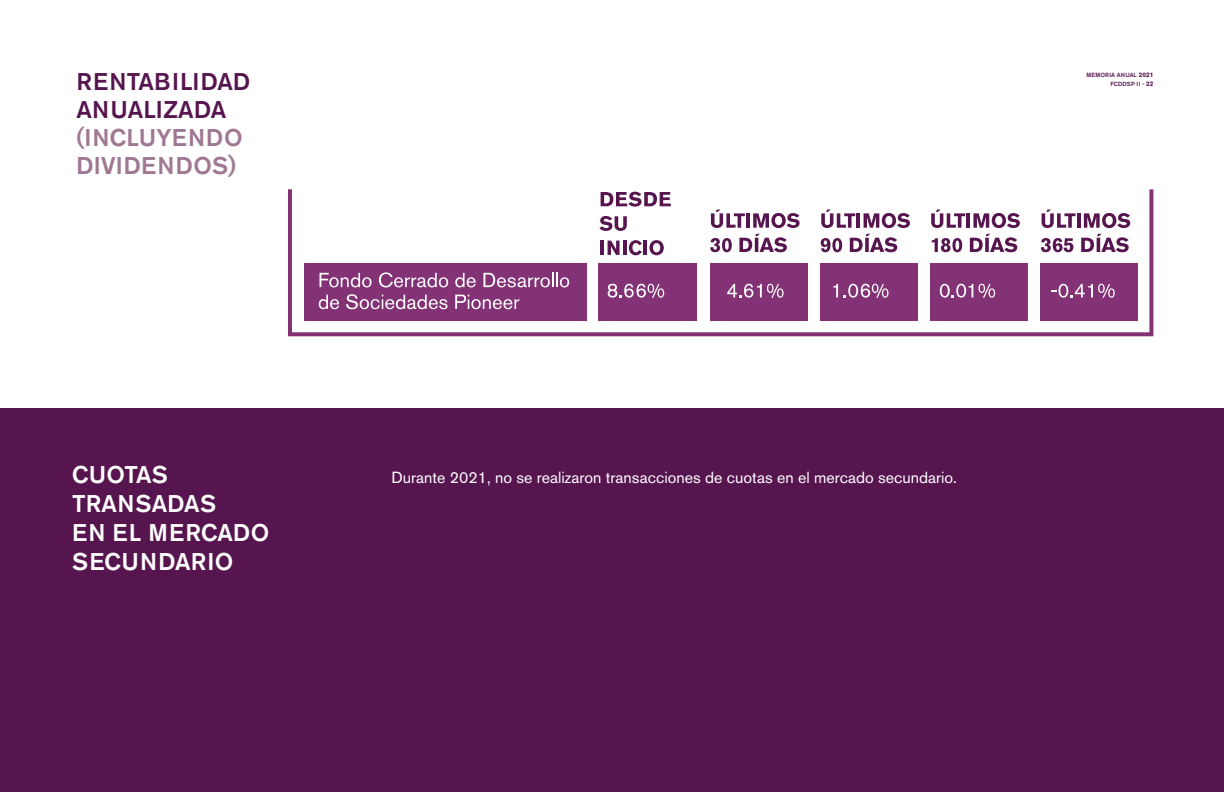
<style>
.page{position:relative;width:1224px;height:792px;background:#fff}
.page>*{position:absolute;margin:0;border:0;box-sizing:border-box;transform-origin:0 0}
.t1{font:500 24px "Akzidenz Grotesk Pro";letter-spacing:.01em;color:#fff}
.t2{font:500 24px "Akzidenz Grotesk Pro";letter-spacing:.01em;color:#56154f}
.t3{font:500 24px "Akzidenz Grotesk Pro";letter-spacing:.01em;color:#9f7792}
.t4{font:500 24px "Akzidenz Grotesk Pro";letter-spacing:.04em;color:#fff}
.t5{font:16px "Akzidenz Grotesk Pro";color:#fff}
.t6{font:500 6px "Akzidenz Grotesk Pro";letter-spacing:.01em;color:#56154f}
.s1{font-weight:700;font-size:6.5px}
</style>
<div class="page">
<div style="left:0;top:409px;width:1224px;height:383px;background:#56154f"></div>
<hr style="left:1223px;top:0;width:1px;height:792px;background:#56154f">
<svg style="left:601px;top:192px;width:70px;height:15px"></svg>
<svg style="left:599px;top:216px;width:28px;height:15px"></svg>
<hr style="left:601px;top:241px;width:3px;height:14px;background:#56154f">
<svg style="left:608px;top:241px;width:12px;height:14px"></svg>
<hr style="left:623px;top:241px;width:3px;height:14px;background:#56154f">
<svg style="left:629px;top:240px;width:13px;height:15px"></svg>
<hr style="left:643px;top:241px;width:4px;height:14px;background:#56154f">
<svg style="left:649px;top:240px;width:15px;height:15px"></svg>
<svg style="left:711px;top:210px;width:34px;height:18px"></svg>
<hr style="left:746px;top:213px;width:4px;height:15px;background:#56154f">
<svg style="left:753px;top:213px;width:47px;height:15px"></svg>
<svg style="left:710px;top:238px;width:22px;height:14px"></svg>
<svg style="left:739px;top:234px;width:48px;height:18px"></svg>
<svg style="left:821px;top:210px;width:34px;height:18px"></svg>
<hr style="left:857px;top:213px;width:3px;height:15px;background:#56154f">
<svg style="left:864px;top:213px;width:46px;height:15px"></svg>
<svg style="left:821px;top:238px;width:21px;height:14px"></svg>
<svg style="left:850px;top:234px;width:47px;height:18px"></svg>
<svg style="left:931px;top:210px;width:34px;height:18px"></svg>
<hr style="left:966px;top:213px;width:4px;height:15px;background:#56154f">
<svg style="left:973px;top:213px;width:47px;height:15px"></svg>
<svg style="left:932px;top:238px;width:30px;height:14px"></svg>
<svg style="left:970px;top:234px;width:47px;height:18px"></svg>
<svg style="left:1042px;top:210px;width:34px;height:18px"></svg>
<hr style="left:1077px;top:213px;width:3px;height:15px;background:#56154f">
<svg style="left:1084px;top:213px;width:46px;height:15px"></svg>
<svg style="left:1041px;top:238px;width:32px;height:14px"></svg>
<svg style="left:1081px;top:234px;width:48px;height:18px"></svg>
<div style="left:305px;top:263px;width:282px;height:58px;background:#833275"></div>
<svg style="left:319px;top:273px;width:53px;height:14px"></svg>
<svg style="left:379px;top:272px;width:69px;height:15px"></svg>
<svg style="left:455px;top:273px;width:21px;height:14px"></svg>
<svg style="left:483px;top:273px;width:86px;height:14px"></svg>
<svg style="left:319px;top:295px;width:20px;height:14px"></svg>
<svg style="left:346px;top:294px;width:102px;height:15px"></svg>
<svg style="left:455px;top:295px;width:64px;height:14px"></svg>
<div style="left:599px;top:263px;width:98px;height:58px;background:#833275"></div>
<svg style="left:608px;top:284px;width:56px;height:14px"></svg>
<div style="left:710px;top:263px;width:98px;height:58px;background:#833275"></div>
<svg style="left:727px;top:284px;width:57px;height:14px"></svg>
<div style="left:820px;top:263px;width:98px;height:58px;background:#833275"></div>
<svg style="left:833px;top:284px;width:5px;height:14px"></svg>
<svg style="left:844px;top:284px;width:45px;height:14px"></svg>
<div style="left:930px;top:263px;width:98px;height:58px;background:#833275"></div>
<svg style="left:940px;top:284px;width:55px;height:14px"></svg>
<div style="left:1040px;top:263px;width:98px;height:58px;background:#833275"></div>
<svg style="left:1051px;top:284px;width:64px;height:14px"></svg>
<div style="left:288px;top:187px;width:865px;height:149px;border:4px solid #833275"></div>
<p class="t6" style="left:1086px;top:71px;width:69px">MEMORIA ANUAL <span class="s1">2021</span></p>
<p class="t2" style="left:77px;top:66px;width:175px">RENTABILIDAD</p>
<p class="t6" style="left:1111px;top:80px;width:44px">FCDDSP II - <span class="s1">22</span></p>
<p class="t2" style="left:77px;top:94px;width:151px">ANUALIZADA</p>
<p class="t3" style="left:76px;top:122px;width:168px">(INCLUYENDO</p>
<p class="t3" style="left:77px;top:150px;width:161px">DIVIDENDOS)</p>
<p class="t1" style="left:72px;top:459px;width:97px">CUOTAS</p>
<p class="t1" style="left:72px;top:488px;width:145px">TRANSADAS</p>
<p class="t4" style="left:72px;top:517px;width:199px">EN EL MERCADO</p>
<p class="t1" style="left:72px;top:546px;width:163px">SECUNDARIO</p>
<p class="t5" style="left:391px;top:467px;width:567px">Durante 2021, no se realizaron transacciones de cuotas en el mercado secundario.</p>
</div>
